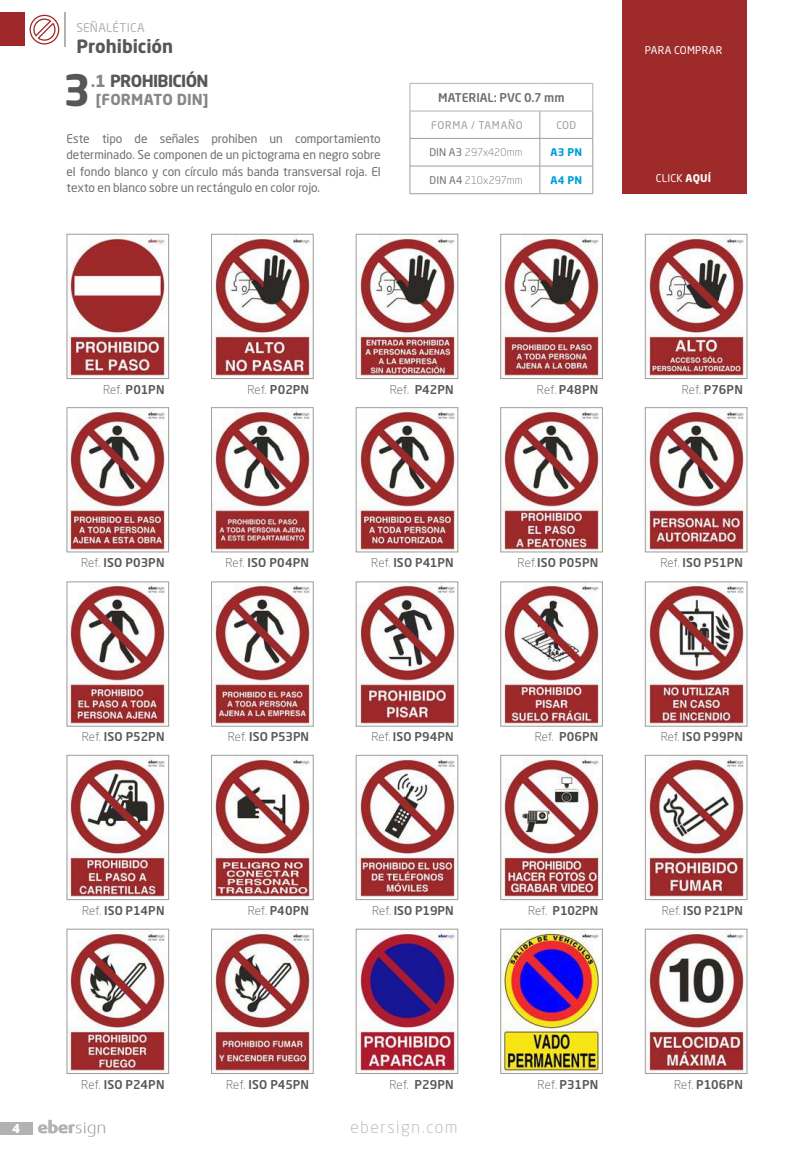
<style>
.page{position:relative;width:808px;height:1149px;background:#fff}
.page>*{position:absolute;margin:0;border:0;box-sizing:border-box;transform-origin:0 0}
.t1{font:700 42.75px "Neo Sans Std";color:#575756}
.t2{font:700 18px "Neo Sans Std";color:#575756}
.t3{font:700 16.5px "Neo Sans Std";letter-spacing:-.035em;color:#575756}
.t4{font:300 16.5px "Neo Sans Std";letter-spacing:.095em;color:#b3b2b2}
.t5{font:700 15px "Neo Sans Std";letter-spacing:.01em;color:#878787}
.t6{font:900 12.15px "Neo Sans Std";color:#fff}
.t7{font:500 12px "Neo Sans Std";letter-spacing:.01em;color:#575756}
.t8{font:12px/16.5px "Neo Sans Std";letter-spacing:-.01em;color:#706f6f;text-align:justify}
.t9{font:500 12px "Neo Sans Std";letter-spacing:-.005em;color:#706f6f}
.t10{font:12px "Neo Sans Std";letter-spacing:.02em;color:#b3b2b2}
.t11{font:300 10.5px "Neo Sans Std";letter-spacing:.01em;color:#706f6f}
.t12{font:10.5px "Neo Sans Std";letter-spacing:.025em;color:#fff}
.t13{font:10.5px "Neo Sans Std";letter-spacing:.065em;color:#9d9d9c}
.t14{font:700 10.5px "Neo Sans Std";letter-spacing:.025em;color:#00a0d5}
.s1{color:#878787}
.s2{font-weight:400}
.s3{font-weight:700}
.s4{font-weight:300}
</style>
<div class="page">
<img style="left:69px;top:236px;width:98px;height:140px">
<div style="left:67px;top:234px;width:102px;height:144px;border:1px solid #9d9d9c"></div>
<img style="left:69px;top:930px;width:98px;height:141px">
<div style="left:67px;top:928px;width:102px;height:145px;border:1px solid #9d9d9c"></div>
<img style="left:213px;top:236px;width:98px;height:140px">
<div style="left:211px;top:234px;width:102px;height:144px;border:1px solid #9d9d9c"></div>
<img style="left:213px;top:930px;width:98px;height:141px">
<div style="left:211px;top:928px;width:102px;height:145px;border:1px solid #9d9d9c"></div>
<img style="left:358px;top:236px;width:98px;height:140px">
<div style="left:356px;top:234px;width:102px;height:144px;border:1px solid #9d9d9c"></div>
<img style="left:358px;top:930px;width:98px;height:141px">
<div style="left:356px;top:928px;width:102px;height:145px;border:1px solid #9d9d9c"></div>
<img style="left:502px;top:236px;width:99px;height:140px">
<div style="left:500px;top:234px;width:103px;height:144px;border:1px solid #9d9d9c"></div>
<img style="left:502px;top:930px;width:99px;height:141px">
<div style="left:500px;top:928px;width:103px;height:145px;border:1px solid #9d9d9c"></div>
<img style="left:647px;top:236px;width:98px;height:140px">
<div style="left:645px;top:234px;width:102px;height:144px;border:1px solid #9d9d9c"></div>
<img style="left:647px;top:930px;width:98px;height:141px">
<div style="left:645px;top:928px;width:102px;height:145px;border:1px solid #9d9d9c"></div>
<img style="left:502px;top:409px;width:99px;height:141px">
<div style="left:500px;top:407px;width:103px;height:145px;border:1px solid #9d9d9c"></div>
<img style="left:213px;top:409px;width:98px;height:141px">
<div style="left:211px;top:407px;width:102px;height:145px;border:1px solid #9d9d9c"></div>
<img style="left:69px;top:409px;width:98px;height:141px">
<div style="left:67px;top:407px;width:102px;height:145px;border:1px solid #9d9d9c"></div>
<img style="left:358px;top:409px;width:98px;height:141px">
<div style="left:356px;top:407px;width:102px;height:145px;border:1px solid #9d9d9c"></div>
<img style="left:69px;top:756px;width:98px;height:141px">
<div style="left:67px;top:754px;width:102px;height:145px;border:1px solid #9d9d9c"></div>
<img style="left:213px;top:756px;width:98px;height:141px">
<div style="left:211px;top:754px;width:102px;height:145px;border:1px solid #9d9d9c"></div>
<img style="left:69px;top:583px;width:98px;height:141px">
<div style="left:67px;top:581px;width:102px;height:145px;border:1px solid #9d9d9c"></div>
<img style="left:358px;top:583px;width:98px;height:141px">
<div style="left:356px;top:581px;width:102px;height:145px;border:1px solid #9d9d9c"></div>
<img style="left:502px;top:583px;width:99px;height:141px">
<div style="left:500px;top:581px;width:103px;height:145px;border:1px solid #9d9d9c"></div>
<img style="left:647px;top:583px;width:98px;height:141px">
<div style="left:645px;top:581px;width:102px;height:145px;border:1px solid #9d9d9c"></div>
<img style="left:358px;top:756px;width:98px;height:141px">
<div style="left:356px;top:754px;width:102px;height:145px;border:1px solid #9d9d9c"></div>
<img style="left:502px;top:757px;width:99px;height:140px">
<div style="left:500px;top:754px;width:103px;height:145px;border:1px solid #9d9d9c"></div>
<img style="left:213px;top:583px;width:98px;height:141px">
<div style="left:211px;top:581px;width:102px;height:145px;border:1px solid #9d9d9c"></div>
<img style="left:647px;top:409px;width:98px;height:141px">
<div style="left:645px;top:407px;width:102px;height:145px;border:1px solid #9d9d9c"></div>
<img style="left:647px;top:756px;width:98px;height:141px">
<div style="left:645px;top:754px;width:102px;height:145px;border:1px solid #9d9d9c"></div>
<svg style="left:30px;top:15px;width:29px;height:29px"></svg>
<hr style="left:65px;top:12px;width:1px;height:34px;background:#b3b2b2">
<hr style="left:540px;top:138px;width:53px;height:1px;background:#9d9d9c">
<hr style="left:540px;top:166px;width:53px;height:1px;background:#9d9d9c">
<hr style="left:540px;top:193px;width:53px;height:1px;background:#9d9d9c">
<hr style="left:410px;top:138px;width:130px;height:1px;background:#9d9d9c">
<hr style="left:410px;top:166px;width:130px;height:1px;background:#9d9d9c">
<svg style="left:539px;top:112px;width:1px;height:81px"></svg>
<hr style="left:410px;top:193px;width:130px;height:1px;background:#9d9d9c">
<svg style="left:410px;top:84px;width:1px;height:109px"></svg>
<svg style="left:592px;top:84px;width:1px;height:109px"></svg>
<hr style="left:410px;top:111px;width:130px;height:1px;background:#b3b2b2">
<hr style="left:540px;top:111px;width:53px;height:1px;background:#b3b2b2">
<hr style="left:410px;top:83px;width:130px;height:1px;background:#b3b2b2">
<hr style="left:540px;top:83px;width:53px;height:1px;background:#b3b2b2">
<div style="left:622px;top:0;width:124px;height:194px;background:#9e2a2a"></div>
<div style="left:0;top:1121px;width:33px;height:12px;background:#b3b2b2"></div>
<svg style="left:38px;top:1119px;width:67px;height:17px"></svg>
<div style="left:0;top:13px;width:24px;height:33px;background:#9f292a"></div>
<p class="t10" style="left:76px;top:20px;width:70px">SEÑALÉTICA</p>
<h2 class="t2" style="left:76px;top:35px;width:98px">Prohibición</h2>
<h1 class="t1" style="left:63px;top:63px;width:29px">3</h1>
<h3 class="t3" style="left:91px;top:70px;width:119px"><span class="s1">.1</span> PROHIBICIÓN</h3>
<p class="t5" style="left:96px;top:90px;width:114px">[FORMATO DIN]</p>
<p class="t8" style="left:67px;top:130px;width:316px">Este tipo de señales prohiben un comportamiento determinado. Se componen de un pictograma en negro sobre el fondo blanco y con círculo más banda transversal roja. El texto en blanco sobre un rectángulo en color rojo.</p>
<p class="t12" style="left:645px;top:43px;width:79px">PARA COMPRAR</p>
<p class="t9" style="left:438px;top:90px;width:128px">MATERIAL: PVC 0.7 mm</p>
<p class="t13" style="left:431px;top:118px;width:93px">FORMA / TAMAÑO</p>
<p class="t13" style="left:556px;top:118px;width:21px">COD</p>
<p class="t11" style="left:429px;top:146px;width:95px"><span class="s2">DIN A3</span> 297x420mm</p>
<p class="t14" style="left:550px;top:145px;width:33px">A3 PN</p>
<p class="t11" style="left:429px;top:173px;width:95px"><span class="s2">DIN A4</span> 210x297mm</p>
<p class="t14" style="left:550px;top:173px;width:33px">A4 PN</p>
<p class="t12" style="left:656px;top:171px;width:57px">CLICK <span class="s3">AQUÍ</span></p>
<p class="t7" style="left:103px;top:382px;width:63px"><span class="s4">Ref.</span> P01PN</p>
<p class="t7" style="left:247px;top:382px;width:63px"><span class="s4">Ref.</span> P02PN</p>
<p class="t7" style="left:390px;top:382px;width:66px"><span class="s4">Ref.</span> P42PN</p>
<p class="t7" style="left:537px;top:382px;width:63px"><span class="s4">Ref.</span> P48PN</p>
<p class="t7" style="left:682px;top:382px;width:63px"><span class="s4">Ref.</span> P76PN</p>
<p class="t7" style="left:81px;top:555px;width:85px"><span class="s4">Ref.</span> ISO P03PN</p>
<p class="t7" style="left:225px;top:555px;width:85px"><span class="s4">Ref.</span> ISO P04PN</p>
<p class="t7" style="left:371px;top:555px;width:84px"><span class="s4">Ref.</span> ISO P41PN</p>
<p class="t7" style="left:517px;top:555px;width:82px"><span class="s4">Ref.</span>ISO P05PN</p>
<p class="t7" style="left:660px;top:555px;width:84px"><span class="s4">Ref.</span> ISO P51PN</p>
<p class="t7" style="left:228px;top:729px;width:83px"><span class="s4">Ref.</span> ISO P53PN</p>
<p class="t7" style="left:82px;top:729px;width:84px"><span class="s4">Ref.</span> ISO P52PN</p>
<p class="t7" style="left:371px;top:729px;width:84px"><span class="s4">Ref.</span> ISO P94PN</p>
<p class="t7" style="left:535px;top:729px;width:65px"><span class="s4">Ref.</span> P06PN</p>
<p class="t7" style="left:661px;top:729px;width:84px"><span class="s4">Ref.</span> ISO P99PN</p>
<p class="t7" style="left:82px;top:902px;width:84px"><span class="s4">Ref.</span> ISO P14PN</p>
<p class="t7" style="left:248px;top:902px;width:63px"><span class="s4">Ref.</span> P40PN</p>
<p class="t7" style="left:372px;top:902px;width:83px"><span class="s4">Ref.</span> ISO P19PN</p>
<p class="t7" style="left:528px;top:902px;width:72px"><span class="s4">Ref.</span> P102PN</p>
<p class="t7" style="left:662px;top:902px;width:83px"><span class="s4">Ref.</span> ISO P21PN</p>
<p class="t7" style="left:81px;top:1076px;width:85px"><span class="s4">Ref.</span> ISO P24PN</p>
<p class="t7" style="left:226px;top:1076px;width:85px"><span class="s4">Ref.</span> ISO P45PN</p>
<p class="t7" style="left:389px;top:1076px;width:66px"><span class="s4">Ref.</span> P29PN</p>
<p class="t7" style="left:537px;top:1076px;width:62px"><span class="s4">Ref.</span> P31PN</p>
<p class="t7" style="left:674px;top:1076px;width:70px"><span class="s4">Ref.</span> P106PN</p>
<p class="t6" style="left:12px;top:1120px;width:10px">4</p>
<h3 class="t4" style="left:350px;top:1116px;width:109px">ebersign.com</h3>
</div>
